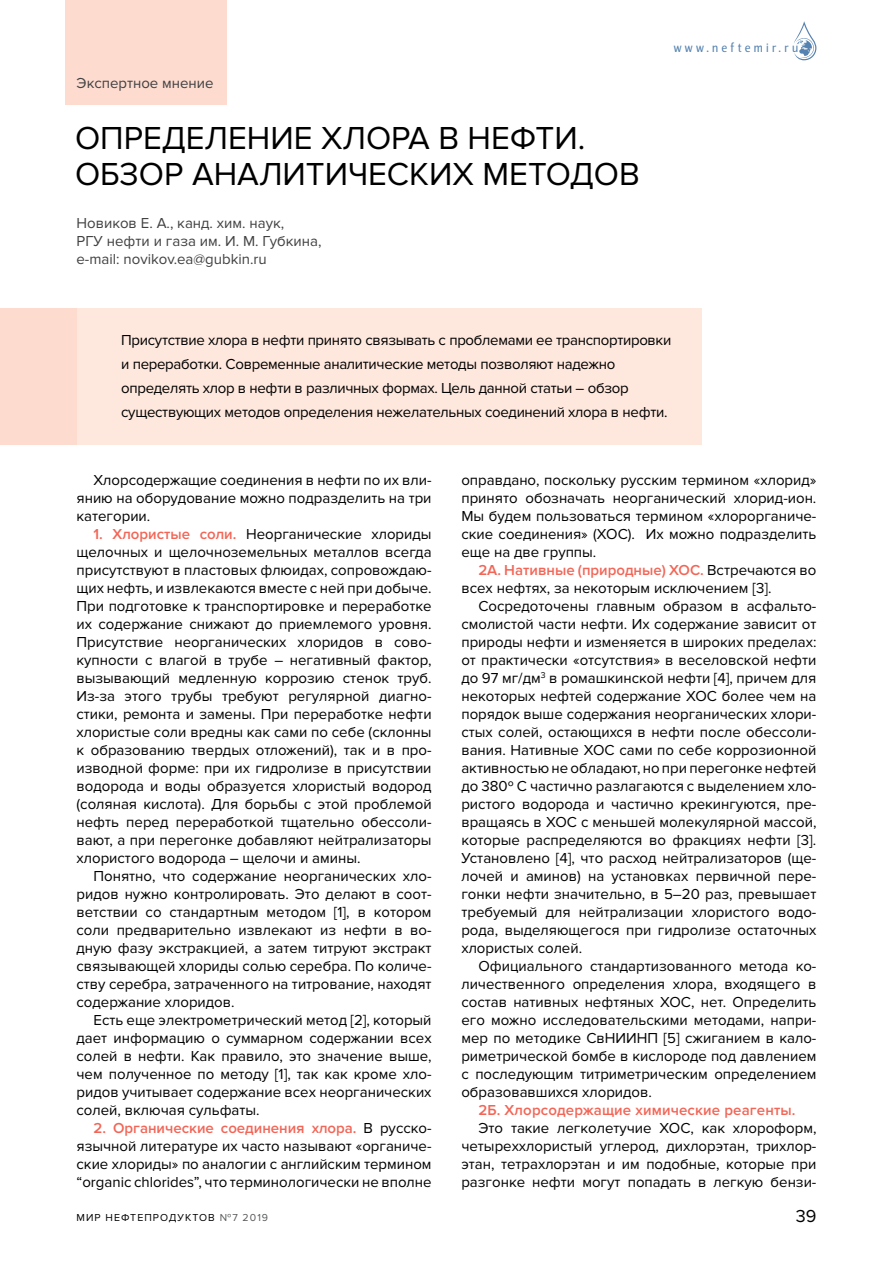
<style>
.page{position:relative;width:893px;height:1263px;background:#fff}
.page>*{position:absolute;margin:0;border:0;box-sizing:border-box;transform-origin:0 0}
.t1{font:33px/36px "Proxima Nova";color:#000}
.t2{font:18px "Proxima Nova";color:#000}
.t3{font:15px/18px "Proxima Nova";color:#000;text-align:justify}
.t4{font:15px/24px "Proxima Nova";letter-spacing:-.02em;color:#000}
.t5{font:15px/18px "Proxima Nova";color:#414142}
.t6{font:600 15px "Proxima Nova";letter-spacing:.01em;color:#f26657}
.t7{font:13.5px "Barnaul Grotesk";letter-spacing:.24em;color:#5582b0}
.t8{font:10.5px "Proxima Nova";letter-spacing:.1em;color:#000}
.s1{font-weight:600;color:#f26657}
.s2{color:#58595b}
</style>
<div class="page">
<svg style="left:794px;top:21px;width:22px;height:39px"></svg>
<div style="left:65px;top:0;width:162px;height:105px;background:#fddbcf"></div>
<div style="left:0;top:309px;width:702px;height:136px;background:#fee7dc"></div>
<div style="left:0;top:309px;width:77px;height:136px;background:#fddbcf"></div>
<p class="t5" style="left:77px;top:75px;width:139px">Экспертное мнение</p>
<h1 class="t1" style="left:75px;top:120px;width:566px">ОПРЕДЕЛЕНИЕ ХЛОРА В НЕФТИ.<br>ОБЗОР АНАЛИТИЧЕСКИХ МЕТОДОВ</h1>
<p class="t5" style="left:77px;top:214px;width:246px">Новиков Е. А., канд. хим. наук,<br>РГУ нефти и газа им. И. М. Губкина, e-mail: novikov.ea@gubkin.ru</p>
<p class="t7" style="left:674px;top:39px;width:126px">www.neftemir.ru</p>
<p class="t4" style="left:121px;top:328px;width:552px">Присутствие хлора в нефти принято связывать с проблемами ее транспортировки и переработки. Современные аналитические методы позволяют надежно определять хлор в нефти в различных формах. Цель данной статьи – обзор существующих методов определения нежелательных соединений хлора в нефти.</p>
<p class="t3" style="left:77px;top:471px;width:357px;text-indent:17px">Хлорсодержащие соединения в нефти по их вли&shy;янию на оборудование можно подразделить на три категории.</p>
<p class="t3" style="left:77px;top:525px;width:357px;text-indent:17px"><span class="s1">1. Хлористые соли.</span> Неорганические хлориды щелочных и щелочноземельных металлов всегда присутствуют в пластовых флюидах, сопровождаю&shy;щих нефть, и извлекаются вместе с ней при добыче.<br>При подготовке к транспортировке и переработке их содержание снижают до приемлемого уровня.<br>Присутствие неорганических хлоридов в сово&shy;купности с влагой в трубе – негативный фактор, вызывающий медленную коррозию стенок труб.<br>Из-за этого трубы требуют регулярной диагно&shy;стики, ремонта и замены. При переработке нефти хлористые соли вредны как сами по себе (склонны к образованию твердых отложений), так и в про&shy;изводной форме: при их гидролизе в присутствии водорода и воды образуется хлористый водород (соляная кислота). Для борьбы с этой проблемой нефть перед переработкой тщательно обессоли&shy;вают, а при перегонке добавляют нейтрализаторы хлористого водорода – щелочи и амины.</p>
<p class="t3" style="left:77px;top:867px;width:357px;text-indent:17px">Понятно, что содержание неорганических хло&shy;ридов нужно контролировать. Это делают в соот&shy;ветствии со стандартным методом [1], в котором соли предварительно извлекают из нефти в во&shy;дную фазу экстракцией, а затем титруют экстракт связывающей хлориды солью серебра. По количе&shy;ству серебра, затраченного на титрование, находят содержание хлоридов.</p>
<p class="t3" style="left:77px;top:1011px;width:357px;text-indent:17px">Есть еще электрометрический метод [2], который дает информацию о суммарном содержании всех солей в нефти. Как правило, это значение выше, чем полученное по методу [1], так как кроме хло&shy;ридов учитывает содержание всех неорганических солей, включая сульфаты.</p>
<p class="t3" style="left:77px;top:1119px;width:357px;text-indent:17px"><span class="s1">2. Органические соединения хлора.</span> В русско&shy;язычной литературе их часто называют «органиче&shy;ские хлориды» по аналогии с английским термином “organic chlorides”, что терминологически не вполне</p>
<p class="t3" style="left:461px;top:471px;width:357px">оправдано, поскольку русским термином «хлорид» принято обозначать неорганический хлорид-ион.<br>Мы будем пользоваться термином «хлорорганиче&shy;ские соединения» (ХОС). Их можно подразделить еще на две группы.</p>
<p class="t3" style="left:461px;top:561px;width:357px;text-indent:17px"><span class="s1">2А. Нативные (природные) ХОС.</span> Встречаются во всех нефтях, за некоторым исключением [3].</p>
<p class="t3" style="left:461px;top:597px;width:357px;text-indent:17px">Сосредоточены главным образом в асфальто&shy;смолистой части нефти. Их содержание зависит от природы нефти и изменяется в широких пределах: от практически «отсутствия» в веселовской нефти до 97 мг/дм<sup>3</sup> в ромашкинской нефти [4], причем для некоторых нефтей содержание ХОС более чем на порядок выше содержания неорганических хлори&shy;стых солей, остающихся в нефти после обессоли&shy;вания. Нативные ХОС сами по себе коррозионной активностью не обладают, но при перегонке нефтей до 380º С частично разлагаются с выделением хло&shy;ристого водорода и частично крекингуются, пре&shy;вращаясь в ХОС с меньшей молекулярной массой, которые распределяются во фракциях нефти [3].<br>Установлено [4], что расход нейтрализаторов (ще&shy;лочей и аминов) на установках первичной пере&shy;гонки нефти значительно, в 5–20 раз, превышает требуемый для нейтрализации хлористого водо&shy;рода, выделяющегося при гидролизе остаточных хлористых солей.</p>
<p class="t3" style="left:461px;top:957px;width:357px;text-indent:17px">Официального стандартизованного метода ко&shy;личественного определения хлора, входящего в состав нативных нефтяных ХОС, нет. Определить его можно исследовательскими методами, напри&shy;мер по методике СвНИИНП [5] сжиганием в кало&shy;риметрической бомбе в кислороде под давлением с последующим титриметрическим определением образовавшихся хлоридов.</p>
<p class="t6" style="left:478px;top:1101px;width:319px">2Б. Хлорсодержащие химические реагенты.</p>
<p class="t3" style="left:461px;top:1119px;width:357px;text-indent:17px">Это такие легколетучие ХОС, как хлороформ, четыреххлористый углерод, дихлорэтан, трихлор&shy;этан, тетрахлорэтан и им подобные, которые при разгонке нефти могут попадать в легкую бензи-</p>
<p class="t8" style="left:77px;top:1211px;width:193px">МИР НЕФТЕПРОДУКТОВ <span class="s2">№7 2019</span></p>
<p class="t2" style="left:796px;top:1205px;width:22px">39</p>
</div>
